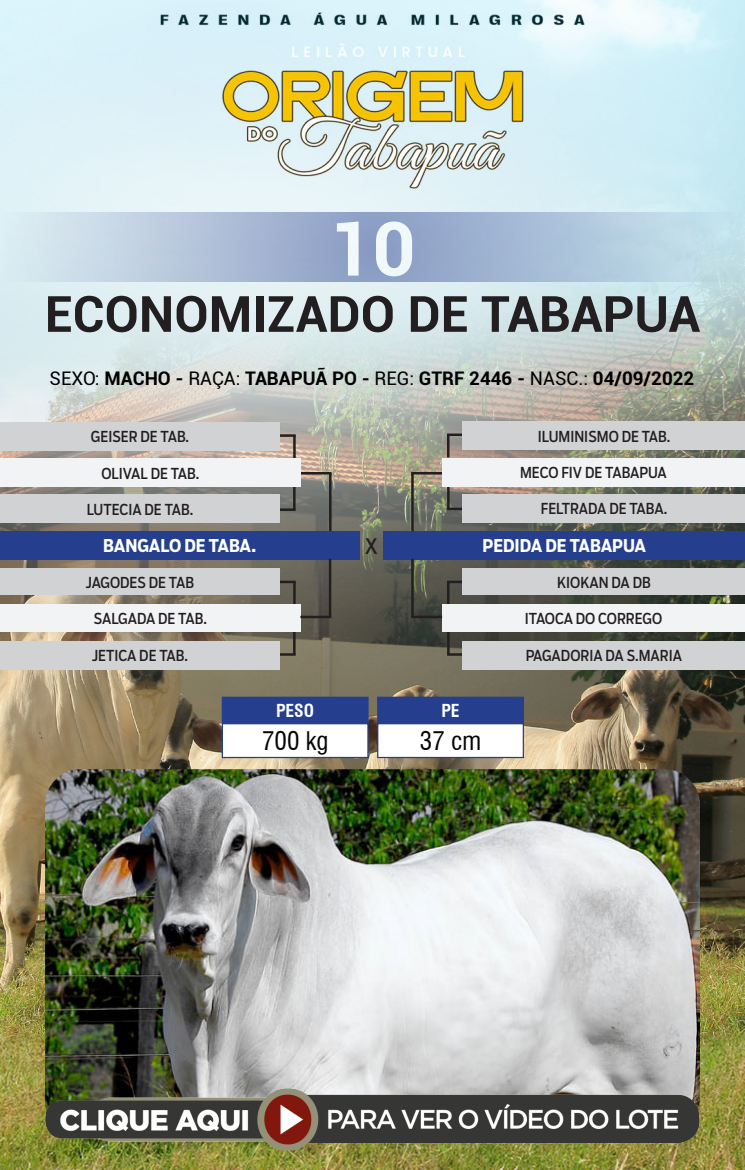
<style>
.page{position:relative;width:745px;height:1170px;background:#fff}
.page>*{position:absolute;margin:0;border:0;box-sizing:border-box;transform-origin:0 0}
.t1{font:700 75px "Roboto";color:#fff}
.t2{font:700 50px "Roboto";color:#231f20}
.t3{font:condensed 25px "Swiss 721 BT";color:#040503}
.t4{font:21.25px "Boomer Cond";color:#231f20}
.t5{font:700 18.75px "Roboto";color:#000}
.t6{font:700 17.5px "Boomer Cond";color:#fff}
.t7{font:700 condensed 17.5px "Swiss 721 BT";color:#fff}
.t8{font:15px "Boomer Cond";color:#231f20}
.s1{font-weight:400}
</style>
<div class="page">
<img style="left:0;top:0;width:744px;height:1169px">
<hr style="left:411px;top:473px;width:2px;height:58px;background:#231f20">
<hr style="left:411px;top:472px;width:31px;height:2px;background:#231f20">
<hr style="left:329px;top:473px;width:2px;height:58px;background:#231f20">
<hr style="left:300px;top:472px;width:31px;height:2px;background:#231f20">
<hr style="left:293px;top:581px;width:2px;height:23px;background:#231f20">
<hr style="left:279px;top:580px;width:16px;height:3px;background:#231f20">
<hr style="left:293px;top:631px;width:2px;height:23px;background:#231f20">
<svg style="left:279px;top:653px;width:16px;height:2px"></svg>
<hr style="left:446px;top:581px;width:3px;height:23px;background:#231f20">
<hr style="left:446px;top:580px;width:16px;height:3px;background:#231f20">
<hr style="left:447px;top:631px;width:2px;height:23px;background:#231f20">
<svg style="left:447px;top:653px;width:15px;height:2px"></svg>
<hr style="left:446px;top:434px;width:3px;height:23px;background:#231f20">
<hr style="left:446px;top:433px;width:16px;height:3px;background:#231f20">
<hr style="left:447px;top:486px;width:2px;height:23px;background:#231f20">
<hr style="left:447px;top:507px;width:16px;height:3px;background:#231f20">
<hr style="left:293px;top:487px;width:2px;height:23px;background:#231f20">
<hr style="left:279px;top:508px;width:16px;height:3px;background:#231f20">
<hr style="left:293px;top:435px;width:2px;height:23px;background:#231f20">
<hr style="left:279px;top:434px;width:16px;height:3px;background:#231f20">
<div style="left:462px;top:494px;width:282px;height:28px;background:#d1d2d4"></div>
<div style="left:0;top:494px;width:279px;height:28px;background:#d1d2d4"></div>
<div style="left:0;top:640px;width:279px;height:29px;background:#d1d2d4"></div>
<div style="left:462px;top:640px;width:282px;height:29px;background:#d1d2d4"></div>
<div style="left:442px;top:457px;width:302px;height:29px;background:#f2f3f4"></div>
<div style="left:0;top:458px;width:300px;height:29px;background:#f2f3f4"></div>
<div style="left:0;top:604px;width:300px;height:28px;background:#f2f3f4"></div>
<div style="left:442px;top:604px;width:302px;height:28px;background:#f2f3f4"></div>
<div style="left:462px;top:421px;width:282px;height:28px;background:#d1d2d4"></div>
<div style="left:0;top:422px;width:279px;height:28px;background:#d1d2d4"></div>
<div style="left:0;top:568px;width:279px;height:27px;background:#d1d2d4"></div>
<div style="left:462px;top:568px;width:282px;height:27px;background:#d1d2d4"></div>
<div style="left:0;top:531px;width:359px;height:28px;background:#253f8e"></div>
<div style="left:383px;top:531px;width:361px;height:28px;background:#253f8e"></div>
<hr style="left:328px;top:558px;width:3px;height:59px;background:#231f20">
<hr style="left:300px;top:615px;width:31px;height:3px;background:#231f20">
<hr style="left:411px;top:558px;width:2px;height:59px;background:#231f20">
<hr style="left:411px;top:615px;width:31px;height:3px;background:#231f20">
<svg style="left:0;top:213px;width:744px;height:69px;background:#afc3da"></svg>
<img style="left:45px;top:769px;width:654px;height:368px">
<img style="left:45px;top:1088px;width:654px;height:62px;border-radius:31px">
<div style="left:222px;top:697px;width:146px;height:26px;background:#253f8e"></div>
<div style="left:221px;top:696px;width:147px;height:28px;border:1px solid #253f8e"></div>
<div style="left:222px;top:723px;width:146px;height:34px;background:#fff"></div>
<div style="left:221px;top:723px;width:147px;height:35px;border:1px solid #253f8e"></div>
<div style="left:377px;top:697px;width:146px;height:26px;background:#253f8e"></div>
<div style="left:377px;top:696px;width:146px;height:28px;border:1px solid #253f8e"></div>
<div style="left:377px;top:723px;width:146px;height:34px;background:#fff"></div>
<div style="left:377px;top:723px;width:146px;height:35px;border:1px solid #253f8e"></div>
<h1 class="t1" style="left:329px;top:196px;width:88px">10</h1>
<p class="t2" style="left:45px;top:279px;width:656px">ECONOMIZADO DE TABAPUA</p>
<p class="t5" style="left:50px;top:365px;width:645px"><span class="s1">SEXO:</span> MACHO - <span class="s1">RAÇA:</span> TABAPUÃ PO - <span class="s1">REG:</span> GTRF 2446 - <span class="s1">NASC.:</span> 04/09/2022</p>
<p class="t8" style="left:91px;top:428px;width:100px">GEISER DE TAB.</p>
<p class="t8" style="left:537px;top:427px;width:134px">ILUMINISMO DE TAB.</p>
<p class="t8" style="left:101px;top:464px;width:99px">OLIVAL DE TAB.</p>
<p class="t8" style="left:519px;top:463px;width:148px">MECO FIV DE TABAPUA</p>
<p class="t8" style="left:87px;top:500px;width:108px">LUTECIA DE TAB.</p>
<p class="t8" style="left:540px;top:499px;width:128px">FELTRADA DE TABA.</p>
<p class="t6" style="left:103px;top:535px;width:154px">BANGALO DE TABA.</p>
<p class="t4" style="left:364px;top:533px;width:15px">X</p>
<p class="t6" style="left:482px;top:535px;width:165px">PEDIDA DE TABAPUA</p>
<p class="t8" style="left:86px;top:573px;width:110px">JAGODES DE TAB</p>
<p class="t8" style="left:556px;top:573px;width:95px">KIOKAN DA DB</p>
<p class="t8" style="left:94px;top:610px;width:114px">SALGADA DE TAB.</p>
<p class="t8" style="left:524px;top:610px;width:139px">ITAOCA DO CORREGO</p>
<p class="t8" style="left:92px;top:646px;width:97px">JETICA DE TAB.</p>
<p class="t8" style="left:525px;top:646px;width:158px">PAGADORIA DA S.MARIA</p>
<p class="t7" style="left:276px;top:700px;width:40px">PESO</p>
<p class="t3" style="left:262px;top:726px;width:68px">700 kg</p>
<p class="t7" style="left:441px;top:700px;width:20px">PE</p>
<p class="t3" style="left:419px;top:726px;width:63px">37 cm</p>
</div>
